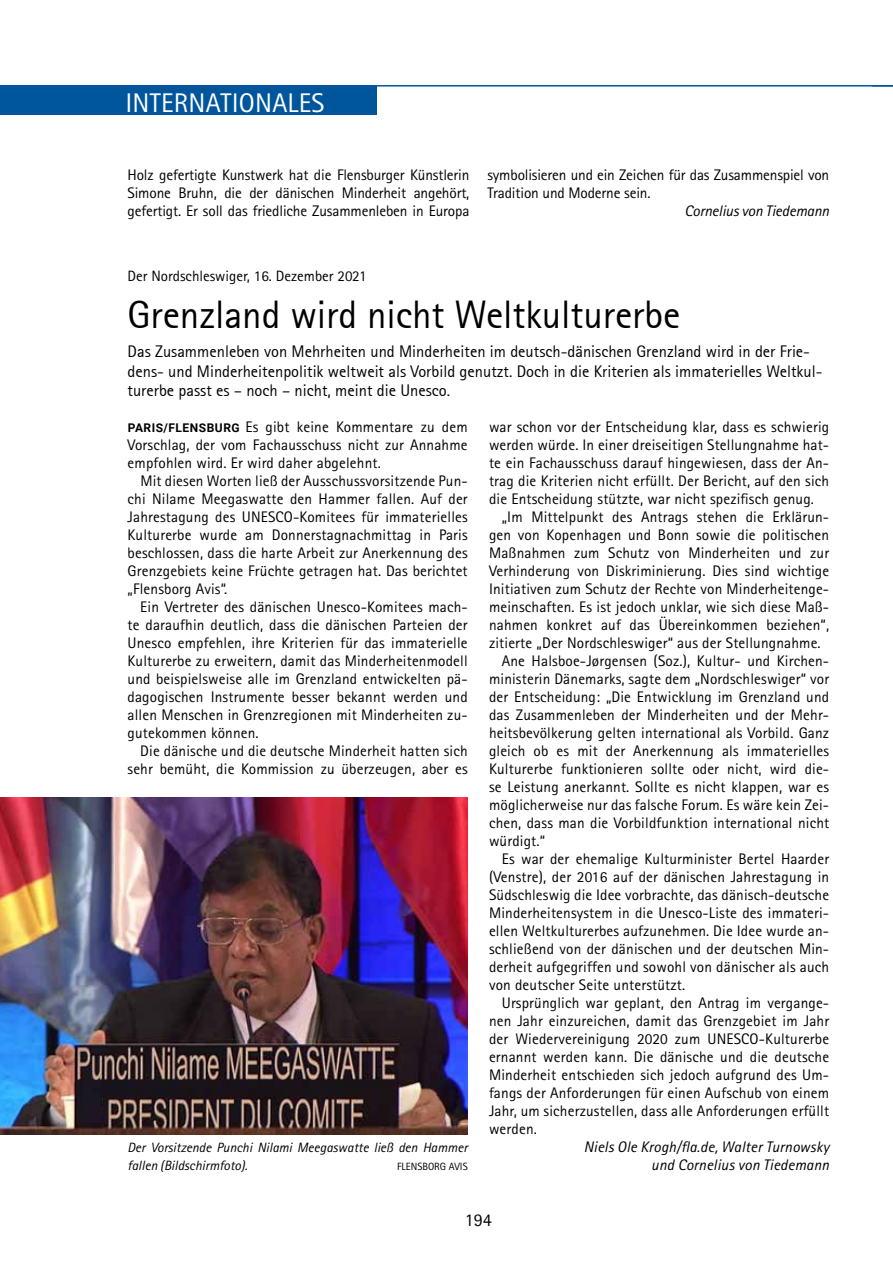
<style>
.page{position:relative;width:893px;height:1263px;background:#fff}
.page>*{position:absolute;margin:0;border:0;box-sizing:border-box;transform-origin:0 0}
.t1{font:39px "Rotis Sans";letter-spacing:-.005em;color:#000}
.t2{font:27px "Rotis Sans Serif";letter-spacing:.01em;color:#fff}
.t3{font:18px "Rotis Sans Serif";color:#020203}
.t4{font:16.5px/19.5px "Rotis Sans";color:#000}
.t5{font:15.3px/18px "Rotis Sans Serif";letter-spacing:.01em;color:#000;text-align:justify}
.t6{font:15.3px/18px "Rotis Sans Serif";letter-spacing:-.01em;color:#000}
.t7{font:italic 15.3px/18px "Rotis Sans Serif";letter-spacing:.01em;color:#000;text-align:right}
.t8{font:italic 15.3px "Rotis Sans Serif";letter-spacing:-.01em;color:#000}
.t9{font:15px "Rotis Sans Serif";color:#000}
.t10{font:italic 13.5px/18px "Rotis Sans Serif";color:#000}
.t11{font:10.5px "Rotis Sans Serif";color:#000}
.s1{font-family:"Roboto";font-weight:700;font-size:12px}
</style>
<div class="page">
<div style="left:0;top:85px;width:377px;height:30px;background:#00569d"></div>
<hr style="left:0;top:85px;width:893px;height:2px;background:#00569d">
<img style="left:0;top:797px;width:468px;height:337px">
<h2 class="t2" style="left:125px;top:87px;width:201px">INTERNATIONALES</h2>
<p class="t5" style="left:128px;top:166px;width:343px">Holz gefertigte Kunstwerk hat die Flensburger Künstlerin Simone Bruhn, die der dänischen Minderheit angehört, gefertigt. Er soll das friedliche Zusammenleben in Europa</p>
<p class="t6" style="left:487px;top:166px;width:343px">symbolisieren und ein Zeichen für das Zusammenspiel von<br>Tradition und Moderne sein.</p>
<p class="t8" style="left:684px;top:202px;width:146px">Cornelius von Tiedemann</p>
<p class="t9" style="left:128px;top:267px;width:241px">Der Nordschleswiger, 16. Dezember 2021</p>
<h1 class="t1" style="left:128px;top:292px;width:554px">Grenzland wird nicht Weltkulturerbe</h1>
<p class="t4" style="left:128px;top:342px;width:696px">Das Zusammenleben von Mehrheiten und Minderheiten im deutsch-dänischen Grenzland wird in der Frie&shy;dens- und Minderheitenpolitik weltweit als Vorbild genutzt. Doch in die Kriterien als immaterielles Weltkul&shy;turerbe passt es – noch – nicht, meint die Unesco.</p>
<p class="t5" style="left:128px;top:418px;width:342px"><span class="s1">PARIS/FLENSBURG</span> Es gibt keine Kommentare zu dem Vorschlag, der vom Fachausschuss nicht zur Annahme empfohlen wird. Er wird daher abgelehnt.</p>
<p class="t5" style="left:128px;top:472px;width:342px;text-indent:13px">Mit diesen Worten ließ der Ausschussvorsitzende Pun&shy;chi Nilame Meegaswatte den Hammer fallen. Auf der Jahrestagung des UNESCO-Komitees für immaterielles Kulturerbe wurde am Donnerstagnachmittag in Paris beschlossen, dass die harte Arbeit zur Anerkennung des Grenzgebiets keine Früchte getragen hat. Das berichtet „Flensborg Avis“.</p>
<p class="t5" style="left:128px;top:598px;width:342px;text-indent:13px">Ein Vertreter des dänischen Unesco-Komitees mach&shy;te daraufhin deutlich, dass die dänischen Parteien der Unesco empfehlen, ihre Kriterien für das immaterielle Kulturerbe zu erweitern, damit das Minderheitenmodell und beispielsweise alle im Grenzland entwickelten pä&shy;dagogischen Instrumente besser bekannt werden und allen Menschen in Grenzregionen mit Minderheiten zu&shy;gutekommen können.</p>
<p class="t5" style="left:128px;top:742px;width:342px;text-align:right">Die dänische und die deutsche Minderheit hatten sich sehr bemüht, die Kommission zu überzeugen, aber es</p>
<p class="t10" style="left:128px;top:1139px;width:342px">Der Vorsitzende Punchi Nilami Meegaswatte ließ den Hammer fallen (Bildschirmfoto).</p>
<p class="t11" style="left:397px;top:1160px;width:72px">FLENSBORG AVIS</p>
<p class="t5" style="left:489px;top:418px;width:342px">war schon vor der Entscheidung klar, dass es schwierig</p>
<p class="t5" style="left:489px;top:436px;width:342px">werden würde. In einer dreiseitigen Stellungnahme hat-</p>
<p class="t5" style="left:489px;top:454px;width:342px">te ein Fachausschuss darauf hingewiesen, dass der An-</p>
<p class="t5" style="left:489px;top:472px;width:342px">trag die Kriterien nicht erfüllt. Der Bericht, auf den sich</p>
<p class="t5" style="left:489px;top:490px;width:327px">die Entscheidung stützte, war nicht spezifisch genug.</p>
<p class="t5" style="left:502px;top:508px;width:329px">„Im Mittelpunkt des Antrags stehen die Erklärun-</p>
<p class="t5" style="left:489px;top:526px;width:342px">gen von Kopenhagen und Bonn sowie die politischen</p>
<p class="t5" style="left:489px;top:544px;width:342px">Maßnahmen zum Schutz von Minderheiten und zur</p>
<p class="t5" style="left:489px;top:562px;width:342px">Verhinderung von Diskriminierung. Dies sind wichtige</p>
<p class="t5" style="left:489px;top:580px;width:342px">Initiativen zum Schutz der Rechte von Minderheitenge-</p>
<p class="t5" style="left:489px;top:598px;width:342px">meinschaften. Es ist jedoch unklar, wie sich diese Maß-</p>
<p class="t5" style="left:489px;top:616px;width:342px">nahmen konkret auf das Übereinkommen beziehen“,</p>
<p class="t5" style="left:489px;top:634px;width:333px">zitierte „Der Nordschleswiger“ aus der Stellungnahme.</p>
<p class="t5" style="left:502px;top:652px;width:329px">Ane Halsboe-Jørgensen (Soz.), Kultur- und Kirchen-</p>
<p class="t5" style="left:489px;top:670px;width:342px">ministerin Dänemarks, sagte dem „Nordschleswiger“ vor</p>
<p class="t5" style="left:489px;top:688px;width:342px">der Entscheidung: „Die Entwicklung im Grenzland und</p>
<p class="t5" style="left:489px;top:706px;width:342px">das Zusammenleben der Minderheiten und der Mehr-</p>
<p class="t5" style="left:489px;top:724px;width:342px">heitsbevölkerung gelten international als Vorbild. Ganz</p>
<p class="t5" style="left:489px;top:742px;width:342px">gleich ob es mit der Anerkennung als immaterielles</p>
<p class="t5" style="left:489px;top:760px;width:342px">Kulturerbe funktionieren sollte oder nicht, wird die-</p>
<p class="t5" style="left:489px;top:778px;width:342px">se Leistung anerkannt. Sollte es nicht klappen, war es</p>
<p class="t5" style="left:489px;top:796px;width:342px">möglicherweise nur das falsche Forum. Es wäre kein Zei-</p>
<p class="t5" style="left:489px;top:814px;width:342px">chen, dass man die Vorbildfunktion international nicht</p>
<p class="t5" style="left:489px;top:832px;width:58px">würdigt.“</p>
<p class="t5" style="left:502px;top:850px;width:329px">Es war der ehemalige Kulturminister Bertel Haarder</p>
<p class="t5" style="left:489px;top:868px;width:342px">(Venstre), der 2016 auf der dänischen Jahrestagung in</p>
<p class="t5" style="left:489px;top:886px;width:342px">Südschleswig die Idee vorbrachte, das dänisch-deutsche</p>
<p class="t5" style="left:489px;top:904px;width:342px">Minderheitensystem in die Unesco-Liste des immateri-</p>
<p class="t5" style="left:489px;top:922px;width:342px">ellen Weltkulturerbes aufzunehmen. Die Idee wurde an-</p>
<p class="t5" style="left:489px;top:940px;width:342px">schließend von der dänischen und der deutschen Min-</p>
<p class="t5" style="left:489px;top:958px;width:342px">derheit aufgegriffen und sowohl von dänischer als auch</p>
<p class="t5" style="left:489px;top:976px;width:198px">von deutscher Seite unterstützt.</p>
<p class="t5" style="left:502px;top:994px;width:329px">Ursprünglich war geplant, den Antrag im vergange-</p>
<p class="t5" style="left:489px;top:1012px;width:342px">nen Jahr einzureichen, damit das Grenzgebiet im Jahr</p>
<p class="t5" style="left:489px;top:1030px;width:342px">der Wiedervereinigung 2020 zum UNESCO-Kulturerbe</p>
<p class="t5" style="left:489px;top:1048px;width:342px">ernannt werden kann. Die dänische und die deutsche</p>
<p class="t5" style="left:489px;top:1066px;width:342px">Minderheit entschieden sich jedoch aufgrund des Um-</p>
<p class="t5" style="left:489px;top:1084px;width:342px">fangs der Anforderungen für einen Aufschub von einem</p>
<p class="t5" style="left:489px;top:1102px;width:342px">Jahr, um sicherzustellen, dass alle Anforderungen erfüllt</p>
<p class="t5" style="left:489px;top:1120px;width:49px">werden.</p>
<p class="t7" style="left:584px;top:1138px;width:247px">Niels Ole Krogh/fla.de, Walter Turnowsky und Cornelius von Tiedemann</p>
<p class="t3" style="left:465px;top:1210px;width:28px">194</p>
</div>
